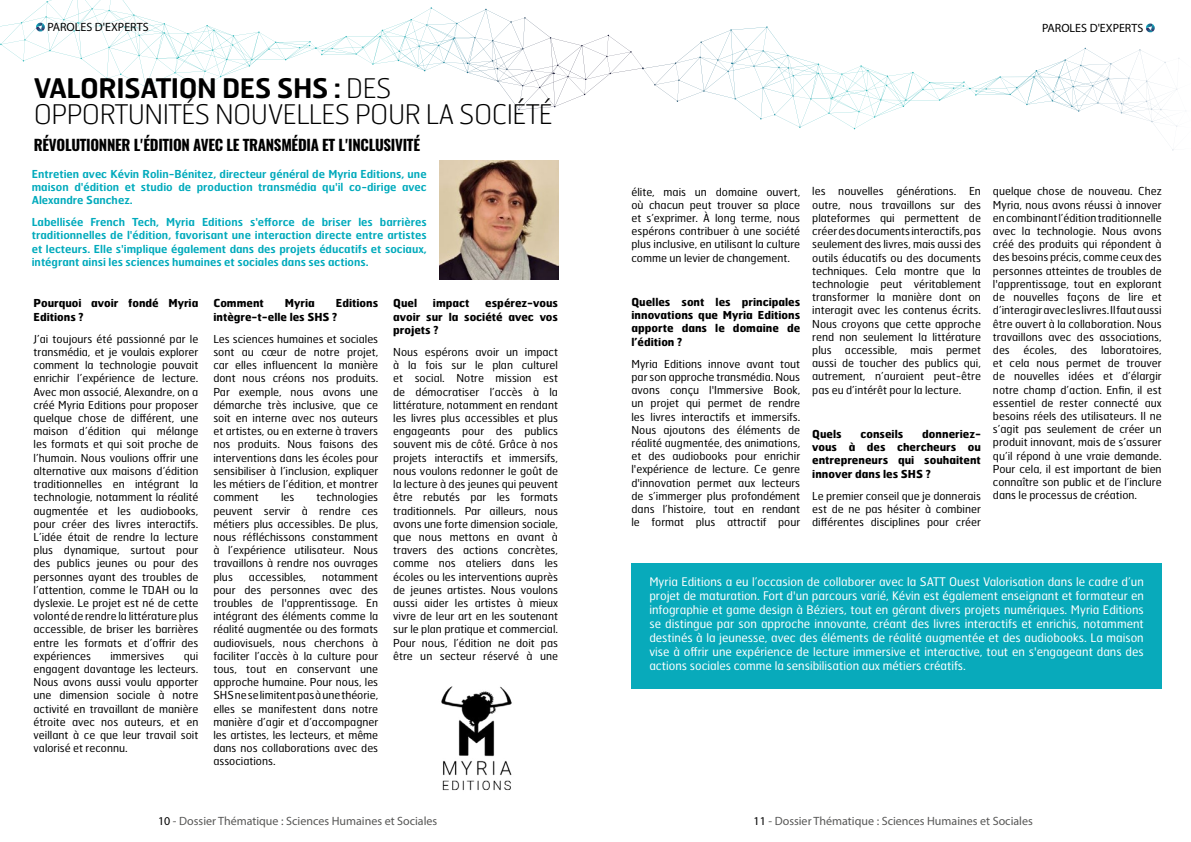
<style>
.page{position:relative;width:1191px;height:842px;background:#fff}
.page>*{position:absolute;margin:0;border:0;box-sizing:border-box;transform-origin:0 0}
.t1{font:100 27px/26px "Hermes FB";letter-spacing:-.02em;color:#000}
.t2{font:700 15px "Oswald";letter-spacing:-.02em;color:#000}
.t3{font:12px "Myriad Pro";color:#575756}
.t4{font:12px "Myriad Pro";color:#000}
.t5{font:11.8px/14px "Hermes FB";color:#fff;text-align:justify}
.t6{font:11px/13.2px "Hermes FB";color:#000;text-align:justify}
.t7{font:600 11px/13.2px "Hermes FB";color:#00aabc;text-align:justify}
.t8{font:700 11px/13.2px "Hermes FB";color:#000;text-align:justify}
.s1{font-weight:600}
.s2{color:#000}
</style>
<div class="page">
<svg style="left:0;top:0;width:1180px;height:151px"></svg>
<img style="left:439px;top:161px;width:119px;height:119px">
<div style="left:631px;top:563px;width:530px;height:126px;background:#08aabb"></div>
<img style="left:441px;top:686px;width:71px;height:105px">
<p class="t4" style="left:47px;top:20px;width:103px">PAROLES D'EXPERTS</p>
<p class="t4" style="left:1042px;top:21px;width:103px">PAROLES D'EXPERTS</p>
<h1 class="t1" style="left:34px;top:74px;width:520px"><span class="s1">VALORISATION DES SHS :</span> DES<br>OPPORTUNITÉS NOUVELLES POUR LA SOCIÉTÉ</h1>
<h2 class="t2" style="left:34px;top:135px;width:388px">RÉVOLUTIONNER L'ÉDITION AVEC LE TRANSMÉDIA ET L'INCLUSIVITÉ</h2>
<p class="t7" style="left:32px;top:167px;width:396px">Entretien avec Kévin Rolin-Bénitez, directeur général de Myria Editions, une maison d'édition et studio de production transmédia qu'il co-dirige avec Alexandre Sanchez.</p>
<p class="t7" style="left:32px;top:215px;width:396px">Labellisée French Tech, Myria Editions s'efforce de briser les barrières traditionnelles de l'édition, favorisant une interaction directe entre artistes et lecteurs. Elle s'implique également dans des projets éducatifs et sociaux, intégrant ainsi les sciences humaines et sociales dans ses actions.</p>
<p class="t8" style="left:34px;top:296px;width:166px">Pourquoi avoir fondé Myria<br>Editions ?</p>
<p class="t6" style="left:34px;top:332px;width:166px">J’ai toujours été passionné par le transmédia, et je voulais explorer comment la technologie pouvait enrichir l’expérience de lecture.<br>Avec mon associé, Alexandre, on a créé Myria Editions pour proposer quelque chose de différent, une maison d’édition qui mélange les formats et qui soit proche de l’humain. Nous voulions offrir une alternative aux maisons d’édition traditionnelles en intégrant la technologie, notamment la réalité augmentée et les audiobooks, pour créer des livres interactifs.<br>L’idée était de rendre la lecture plus dynamique, surtout pour des publics jeunes ou pour des personnes ayant des troubles de l’attention, comme le TDAH ou la dyslexie. Le projet est né de cette volonté de rendre la littérature plus accessible, de briser les barrières entre les formats et d’offrir des expériences</p>
<p class="t6" style="left:34px;top:649px;width:166px;text-indent:150px">qui engagent davantage les lecteurs.<br>Nous avons aussi voulu apporter une dimension sociale à notre activité en travaillant de manière étroite avec nos auteurs, et en veillant à ce que leur travail soit valorisé et reconnu.</p>
<p class="t6" style="left:110px;top:649px;width:55px">immersives</p>
<p class="t8" style="left:213px;top:296px;width:166px;text-indent:122px">Editions intègre-t-elle les SHS ?</p>
<p class="t6" style="left:213px;top:332px;width:166px">Les sciences humaines et sociales sont au cœur de notre projet, car elles influencent la manière dont nous créons nos produits.<br>Par exemple, nous avons une démarche très inclusive, que ce soit en interne avec nos auteurs et artistes, ou en externe à travers nos produits. Nous faisons des interventions dans les écoles pour sensibiliser à l’inclusion, expliquer les métiers de l’édition, et montrer comment</p>
<p class="t8" style="left:213px;top:296px;width:52px">Comment</p>
<p class="t8" style="left:285px;top:296px;width:32px">Myria</p>
<p class="t6" style="left:213px;top:490px;width:166px;text-indent:103px">technologies peuvent servir à rendre ces métiers plus accessibles. De plus, nous réfléchissons constamment à l’expérience utilisateur. Nous travaillons à rendre nos ouvrages plus</p>
<p class="t6" style="left:281px;top:490px;width:15px">les</p>
<p class="t6" style="left:249px;top:570px;width:59px">accessibles,</p>
<p class="t6" style="left:213px;top:570px;width:166px;text-indent:109px">notamment pour des personnes avec des troubles de l'apprentissage. En intégrant des éléments comme la réalité augmentée ou des formats audiovisuels, nous cherchons à faciliter l’accès à la culture pour tous, tout en conservant une approche humaine. Pour nous, les SHS ne se limitent pas à une théorie, elles se manifestent dans notre manière d’agir et d’accompagner les artistes, les lecteurs, et même dans nos collaborations avec des associations.</p>
<p class="t8" style="left:393px;top:296px;width:166px;text-indent:92px">espérez-vous avoir sur la société avec vos projets ?</p>
<p class="t6" style="left:393px;top:345px;width:166px">Nous espérons avoir un impact à la fois sur le plan culturel et social. Notre mission est de démocratiser l’accès à la littérature, notamment en rendant les livres plus accessibles et plus engageants pour des publics souvent mis de côté. Grâce à nos projets interactifs et immersifs, nous voulons redonner le goût de la lecture à des jeunes qui peuvent être rebutés par les formats traditionnels. Par ailleurs, nous avons une forte dimension sociale, que nous mettons en avant à travers des actions concrètes, comme nos ateliers dans les écoles ou les interventions auprès de jeunes artistes. Nous voulons aussi aider les artistes à mieux vivre de leur art en les soutenant sur le plan pratique et commercial.<br>Pour nous, l’édition ne doit pas être un secteur réservé à une</p>
<p class="t8" style="left:393px;top:296px;width:25px">Quel</p>
<p class="t8" style="left:433px;top:296px;width:38px">impact</p>
<p class="t6" style="left:631px;top:185px;width:170px">élite, mais un domaine ouvert, où chacun peut trouver sa place et s’exprimer. À long terme, nous espérons contribuer à une société plus inclusive, en utilisant la culture comme un levier de changement.</p>
<p class="t8" style="left:631px;top:295px;width:170px">Quelles sont les principales innovations que Myria Editions apporte dans le domaine de l’édition ?</p>
<p class="t6" style="left:631px;top:357px;width:170px">Myria Editions innove avant tout par son approche transmédia. Nous avons conçu l'Immersive Book, un projet qui permet de rendre les livres interactifs et immersifs.<br>Nous ajoutons des éléments de réalité augmentée, des animations, et des audiobooks pour enrichir l'expérience de lecture. Ce genre d'innovation permet aux lecteurs de s’immerger plus profondément dans l’histoire, tout en rendant le format plus attractif pour</p>
<p class="t6" style="left:812px;top:185px;width:170px">les nouvelles générations. En outre, nous travaillons sur des plateformes qui permettent de créer des documents interactifs, pas seulement des livres, mais aussi des outils éducatifs ou des documents techniques. Cela montre que la technologie peut véritablement transformer la manière dont on interagit avec les contenus écrits.<br>Nous croyons que cette approche rend non seulement la littérature plus accessible, mais permet aussi de toucher des publics qui, autrement, n’auraient peut-être pas eu d’intérêt pour la lecture.</p>
<p class="t8" style="left:812px;top:427px;width:31px">Quels</p>
<p class="t8" style="left:860px;top:427px;width:44px">conseils</p>
<p class="t8" style="left:812px;top:427px;width:170px;text-indent:110px">donneriez&shy;vous à des chercheurs ou entrepreneurs qui souhaitent innover dans les SHS ?</p>
<p class="t6" style="left:812px;top:489px;width:170px">Le premier conseil que je donnerais est de ne pas hésiter à combiner différentes disciplines pour créer</p>
<p class="t6" style="left:993px;top:185px;width:170px">quelque chose de nouveau. Chez Myria, nous avons réussi à innover en combinant l’édition traditionnelle avec la technologie. Nous avons créé des produits qui répondent à des besoins précis, comme ceux des personnes atteintes de troubles de l'apprentissage, tout en explorant de nouvelles façons de lire et d’interagir avec les livres. Il faut aussi être ouvert à la collaboration. Nous travaillons avec des associations, des écoles, des laboratoires, et cela nous permet de trouver de nouvelles idées et d’élargir notre champ d’action. Enfin, il est essentiel de rester connecté aux besoins réels des utilisateurs. Il ne s’agit pas seulement de créer un produit innovant, mais de s’assurer qu’il répond à une vraie demande.<br>Pour cela, il est important de bien connaître son public et de l’inclure dans le processus de création.</p>
<p class="t5" style="left:649px;top:575px;width:496px">Myria Editions a eu l’occasion de collaborer avec la SATT Ouest Valorisation dans le cadre d’un projet de maturation. Fort d'un parcours varié, Kévin est également enseignant et formateur en infographie et game design à Béziers, tout en gérant divers projets numériques. Myria Editions se distingue par son approche innovante, créant des livres interactifs et enrichis, notamment destinés à la jeunesse, avec des éléments de réalité augmentée et des audiobooks. La maison vise à offrir une expérience de lecture immersive et interactive, tout en s'engageant dans des actions sociales comme la sensibilisation aux métiers créatifs.</p>
<p class="t3" style="left:158px;top:814px;width:281px"><span class="s2">10</span> - Dossier Thématique : Sciences Humaines et Sociales</p>
<p class="t3" style="left:753px;top:814px;width:281px"><span class="s2">11</span> - Dossier Thématique : Sciences Humaines et Sociales</p>
</div>
